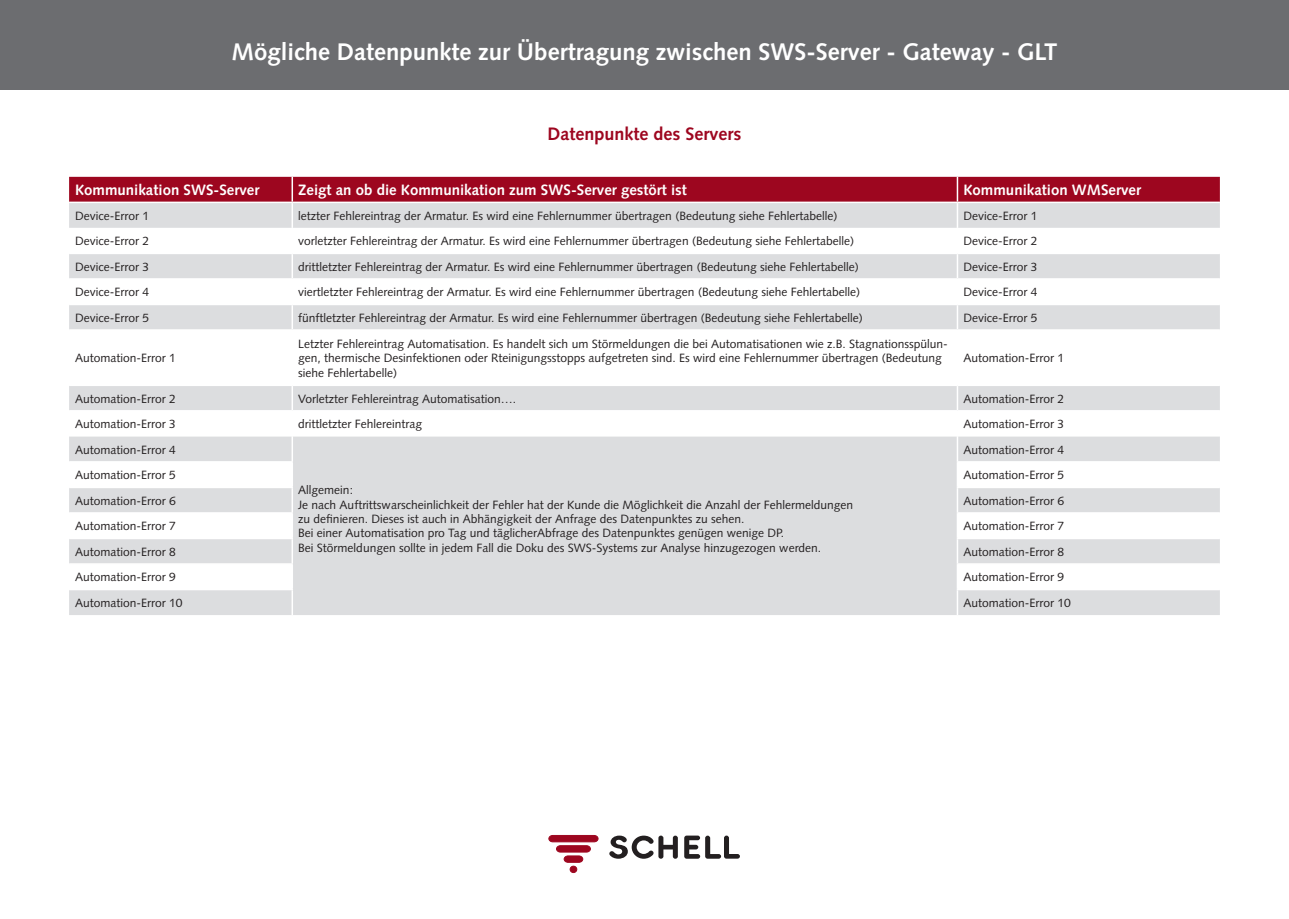
<style>
.page{position:relative;width:1289px;height:919px;background:#fff}
.page>*{position:absolute;margin:0;border:0;box-sizing:border-box;transform-origin:0 0}
.t1{font:700 24px "Syntax";color:#fff}
.t2{font:700 18px "Syntax";color:#9d061f}
.t3{font:700 15px "Syntax";color:#fff}
.t4{font:12px/14.4px "Syntax";color:#231f20}
</style>
<div class="page">
<svg style="left:549px;top:835px;width:49px;height:37px"></svg>
<div style="left:570px;top:866px;width:7px;height:6px;border:1px solid #9d061f;border-radius:3px"></div>
<svg style="left:609px;top:835px;width:69px;height:23px"></svg>
<svg style="left:684px;top:835px;width:56px;height:23px"></svg>
<div style="left:0;top:0;width:1288px;height:89px;background:#6c6d70"></div>
<div style="left:69px;top:177px;width:1150px;height:24px;background:#9d061f"></div>
<div style="left:69px;top:203px;width:1150px;height:412px;background:#dcdddf"></div>
<svg style="left:69px;top:228px;width:1150px;height:361px;fill:#dcdddf"></svg>
<hr style="left:291px;top:177px;width:2px;height:24px;background:#fff">
<hr style="left:956px;top:177px;width:2px;height:24px;background:#fff">
<hr style="left:291px;top:203px;width:2px;height:25px;background:#fff">
<hr style="left:956px;top:203px;width:2px;height:25px;background:#fff">
<hr style="left:291px;top:228px;width:2px;height:25px;background:#fff">
<hr style="left:956px;top:228px;width:2px;height:25px;background:#fff">
<hr style="left:69px;top:253px;width:223px;height:1px;background:#fff">
<hr style="left:292px;top:253px;width:665px;height:1px;background:#fff">
<hr style="left:291px;top:254px;width:2px;height:24px;background:#fff">
<hr style="left:957px;top:253px;width:262px;height:1px;background:#fff">
<hr style="left:956px;top:254px;width:2px;height:24px;background:#fff">
<hr style="left:69px;top:278px;width:223px;height:2px;background:#fff">
<hr style="left:292px;top:278px;width:665px;height:2px;background:#fff">
<hr style="left:291px;top:280px;width:2px;height:24px;background:#fff">
<hr style="left:957px;top:278px;width:262px;height:2px;background:#fff">
<hr style="left:956px;top:280px;width:2px;height:24px;background:#fff">
<hr style="left:69px;top:304px;width:223px;height:1px;background:#fff">
<hr style="left:292px;top:304px;width:665px;height:1px;background:#fff">
<hr style="left:291px;top:305px;width:2px;height:24px;background:#fff">
<hr style="left:957px;top:304px;width:262px;height:1px;background:#fff">
<hr style="left:956px;top:305px;width:2px;height:24px;background:#fff">
<hr style="left:69px;top:329px;width:223px;height:2px;background:#fff">
<hr style="left:292px;top:329px;width:665px;height:2px;background:#fff">
<hr style="left:291px;top:331px;width:2px;height:53px;background:#fff">
<hr style="left:957px;top:329px;width:262px;height:2px;background:#fff">
<hr style="left:956px;top:331px;width:2px;height:53px;background:#fff">
<hr style="left:69px;top:384px;width:223px;height:2px;background:#fff">
<hr style="left:292px;top:384px;width:665px;height:2px;background:#fff">
<hr style="left:291px;top:386px;width:2px;height:24px;background:#fff">
<hr style="left:957px;top:384px;width:262px;height:2px;background:#fff">
<hr style="left:956px;top:386px;width:2px;height:24px;background:#fff">
<hr style="left:69px;top:410px;width:223px;height:1px;background:#fff">
<hr style="left:292px;top:410px;width:665px;height:1px;background:#fff">
<hr style="left:291px;top:411px;width:2px;height:25px;background:#fff">
<hr style="left:957px;top:410px;width:262px;height:1px;background:#fff">
<hr style="left:956px;top:411px;width:2px;height:25px;background:#fff">
<hr style="left:291px;top:436px;width:2px;height:25px;background:#fff">
<hr style="left:956px;top:436px;width:2px;height:25px;background:#fff">
<hr style="left:69px;top:461px;width:224px;height:1px;background:#fff">
<hr style="left:291px;top:462px;width:2px;height:24px;background:#fff">
<hr style="left:956px;top:461px;width:263px;height:1px;background:#fff">
<hr style="left:956px;top:462px;width:2px;height:24px;background:#fff">
<hr style="left:69px;top:486px;width:224px;height:2px;background:#fff">
<hr style="left:291px;top:488px;width:2px;height:24px;background:#fff">
<hr style="left:956px;top:486px;width:263px;height:2px;background:#fff">
<hr style="left:956px;top:488px;width:2px;height:24px;background:#fff">
<hr style="left:69px;top:512px;width:224px;height:1px;background:#fff">
<hr style="left:291px;top:513px;width:2px;height:24px;background:#fff">
<hr style="left:956px;top:512px;width:263px;height:1px;background:#fff">
<hr style="left:956px;top:513px;width:2px;height:24px;background:#fff">
<hr style="left:69px;top:537px;width:224px;height:2px;background:#fff">
<hr style="left:291px;top:539px;width:2px;height:24px;background:#fff">
<hr style="left:956px;top:537px;width:263px;height:2px;background:#fff">
<hr style="left:956px;top:539px;width:2px;height:24px;background:#fff">
<hr style="left:69px;top:563px;width:224px;height:1px;background:#fff">
<hr style="left:291px;top:564px;width:2px;height:24px;background:#fff">
<hr style="left:956px;top:563px;width:263px;height:1px;background:#fff">
<hr style="left:956px;top:564px;width:2px;height:24px;background:#fff">
<hr style="left:69px;top:588px;width:224px;height:2px;background:#fff">
<hr style="left:291px;top:590px;width:2px;height:25px;background:#fff">
<hr style="left:956px;top:588px;width:263px;height:2px;background:#fff">
<hr style="left:956px;top:590px;width:2px;height:25px;background:#fff">
<h1 class="t1" style="left:231px;top:38px;width:827px">Mögliche Datenpunkte zur Übertragung zwischen SWS-Server - Gateway - GLT</h1>
<h2 class="t2" style="left:547px;top:123px;width:195px">Datenpunkte des Servers</h2>
<p class="t3" style="left:75px;top:181px;width:186px">Kommunikation SWS-Server</p>
<p class="t3" style="left:298px;top:181px;width:390px">Zeigt an ob die Kommunikation zum SWS-Server gestört ist</p>
<p class="t3" style="left:963px;top:181px;width:179px">Kommunikation WMServer</p>
<p class="t4" style="left:75px;top:208px;width:75px">Device-Error 1</p>
<p class="t4" style="left:298px;top:208px;width:540px">letzter Fehlereintrag der Armatur. Es wird eine Fehlernummer übertragen (Bedeutung siehe Fehlertabelle)</p>
<p class="t4" style="left:963px;top:208px;width:75px">Device-Error 1</p>
<p class="t4" style="left:75px;top:234px;width:75px">Device-Error 2</p>
<p class="t4" style="left:298px;top:234px;width:557px">vorletzter Fehlereintrag der Armatur. Es wird eine Fehlernummer übertragen (Bedeutung siehe Fehlertabelle)</p>
<p class="t4" style="left:963px;top:234px;width:75px">Device-Error 2</p>
<p class="t4" style="left:75px;top:259px;width:75px">Device-Error 3</p>
<p class="t4" style="left:298px;top:259px;width:562px">drittletzter Fehlereintrag der Armatur. Es wird eine Fehlernummer übertragen (Bedeutung siehe Fehlertabelle)</p>
<p class="t4" style="left:963px;top:259px;width:75px">Device-Error 3</p>
<p class="t4" style="left:75px;top:285px;width:75px">Device-Error 4</p>
<p class="t4" style="left:298px;top:285px;width:563px">viertletzter Fehlereintrag der Armatur. Es wird eine Fehlernummer übertragen (Bedeutung siehe Fehlertabelle)</p>
<p class="t4" style="left:963px;top:285px;width:75px">Device-Error 4</p>
<p class="t4" style="left:75px;top:310px;width:75px">Device-Error 5</p>
<p class="t4" style="left:298px;top:310px;width:566px">fünftletzter Fehlereintrag der Armatur. Es wird eine Fehlernummer übertragen (Bedeutung siehe Fehlertabelle)</p>
<p class="t4" style="left:963px;top:310px;width:75px">Device-Error 5</p>
<p class="t4" style="left:75px;top:351px;width:102px">Automation-Error 1</p>
<p class="t4" style="left:298px;top:336px;width:651px">Letzter Fehlereintrag Automatisation. Es handelt sich um Störmeldungen die bei Automatisationen wie z.B. Stagnationsspülun&shy;gen, thermische Desinfektionen oder Rteinigungsstopps aufgetreten sind. Es wird eine Fehlernummer übertragen (Bedeutung siehe Fehlertabelle)</p>
<p class="t4" style="left:963px;top:351px;width:102px">Automation-Error 1</p>
<p class="t4" style="left:75px;top:391px;width:102px">Automation-Error 2</p>
<p class="t4" style="left:298px;top:391px;width:219px">Vorletzter Fehlereintrag Automatisation….</p>
<p class="t4" style="left:963px;top:391px;width:102px">Automation-Error 2</p>
<p class="t4" style="left:75px;top:417px;width:102px">Automation-Error 3</p>
<p class="t4" style="left:298px;top:417px;width:125px">drittletzter Fehlereintrag</p>
<p class="t4" style="left:963px;top:417px;width:102px">Automation-Error 3</p>
<p class="t4" style="left:75px;top:442px;width:102px">Automation-Error 4</p>
<p class="t4" style="left:298px;top:483px;width:556px">Allgemein:<br>Je nach Auftrittswarscheinlichkeit der Fehler hat der Kunde die Möglichkeit die Anzahl der Fehlermeldungen zu definieren. Dieses ist auch in Abhängigkeit der Anfrage des Datenpunktes zu sehen.<br>Bei einer Automatisation pro Tag und täglicherAbfrage des Datenpunktes genügen wenige DP.<br>Bei Störmeldungen sollte in jedem Fall die Doku des SWS-Systems zur Analyse hinzugezogen werden.</p>
<p class="t4" style="left:963px;top:442px;width:102px">Automation-Error 4</p>
<p class="t4" style="left:75px;top:468px;width:102px">Automation-Error 5</p>
<p class="t4" style="left:963px;top:468px;width:102px">Automation-Error 5</p>
<p class="t4" style="left:75px;top:493px;width:102px">Automation-Error 6</p>
<p class="t4" style="left:963px;top:493px;width:102px">Automation-Error 6</p>
<p class="t4" style="left:75px;top:519px;width:102px">Automation-Error 7</p>
<p class="t4" style="left:963px;top:519px;width:102px">Automation-Error 7</p>
<p class="t4" style="left:75px;top:544px;width:102px">Automation-Error 8</p>
<p class="t4" style="left:963px;top:544px;width:102px">Automation-Error 8</p>
<p class="t4" style="left:75px;top:570px;width:102px">Automation-Error 9</p>
<p class="t4" style="left:963px;top:570px;width:102px">Automation-Error 9</p>
<p class="t4" style="left:75px;top:595px;width:109px">Automation-Error 10</p>
<p class="t4" style="left:963px;top:595px;width:109px">Automation-Error 10</p>
</div>
